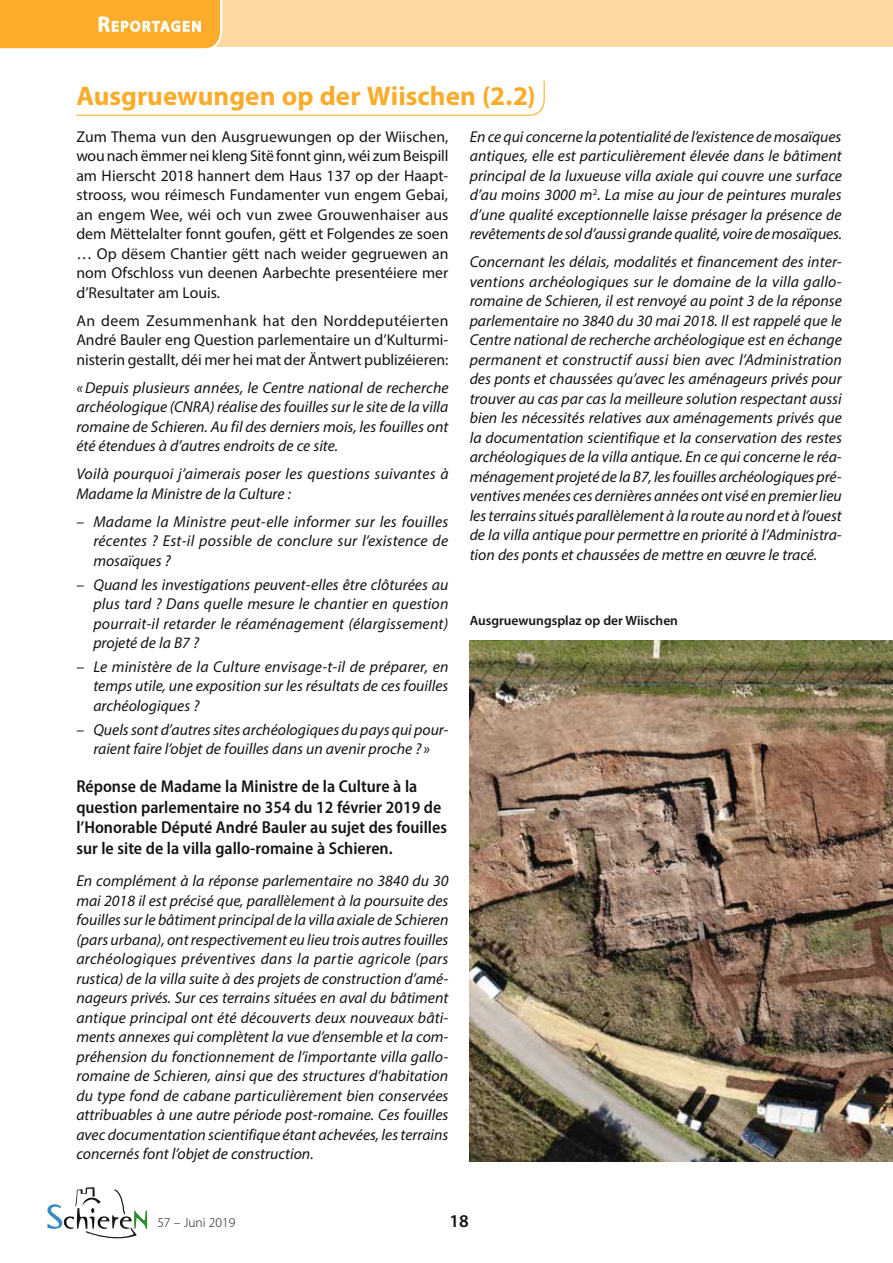
<style>
.page{position:relative;width:893px;height:1263px;background:#fff}
.page>*{position:absolute;margin:0;border:0;box-sizing:border-box;transform-origin:0 0}
.Titel_GROUSS_ALL_Spa{font:700 27px "Myriad Pro";color:#fbac2a}
.t1{font:600 18px "Myriad Pro";color:#131413}
.Titel_BODY{font:600 semi-condensed 17.25px/20.7px "Myriad Pro";color:#131413}
.BodyTXT_Block_FR{font:italic 15.75px/19.5px "Myriad Pro";color:#131413;text-align:justify}
.BodyTXT_Block_FR-2{font:15.75px/19.5px "Myriad Pro";color:#131413;text-align:justify}
.BodyTXT_Block_DE{font:15.75px/19.5px "Myriad Pro";letter-spacing:-.005em;color:#131413;text-align:justify}
.t2{font:600 14.7px "Myriad Pro";letter-spacing:.105em;color:#fff}
.Body_Legende_FOTO{font:600 13.5px "Myriad Pro";color:#131413}
.t3{font:300 13.5px "Myriad Pro";color:#131413}
.s1{font-size:21px}
.s2{font-style:normal}
</style>
<div class="page">
<svg style="left:76px;top:80px;width:469px;height:36px"></svg>
<img style="left:470px;top:641px;width:423px;height:520px">
<svg style="left:47px;top:1187px;width:100px;height:51px"></svg>
<div style="left:0;top:0;width:893px;height:47px;background:#ffd99f"></div>
<svg style="left:0;top:0;width:223px;height:49px;background:#fbb23a"></svg>
<p class="t2" style="left:98px;top:17px;width:105px"><span class="s1">R</span>EPORTAGEN</p>
<p class="Titel_GROUSS_ALL_Spa" style="left:76px;top:79px;width:461px">Ausgruewungen op der Wiischen (2.2)</p>
<p class="BodyTXT_Block_FR-2" style="left:76px;top:127px;width:374px">Zum Thema vun den Ausgruewungen op der Wiischen, wou nach ëmmer nei kleng Sitë fonnt ginn, wéi zum Beispill am Hierscht 2018 hannert dem Haus 137 op der Haapt&shy;strooss, wou réimesch Fundamenter vun engem Gebai, an engem Wee, wéi och vun zwee Grouwenhaiser aus dem Mëttelalter fonnt goufen, gëtt et Folgendes ze soen … Op dësem Chantier gëtt nach weider gegruewen an nom Ofschloss vun deenen Aarbechte presentéiere mer d’Resultater am Louis.</p>
<p class="BodyTXT_Block_DE" style="left:76px;top:311px;width:374px">An deem Zesummenhank hat den Norddeputéierten André Bauler eng Question parlementaire un d’Kulturmi&shy;nisterin gestallt, déi mer hei mat der Äntwert publizéieren:</p>
<p class="BodyTXT_Block_FR" style="left:76px;top:378px;width:374px">«Depuis plusieurs années, le Centre national de recherche archéologique (CNRA) réalise des fouilles sur le site de la villa romaine de Schieren. Au fil des derniers mois, les fouilles ont été étendues à d’autres endroits de ce site.</p>
<p class="BodyTXT_Block_FR" style="left:76px;top:464px;width:374px">Voilà pourquoi j’aimerais poser les questions suivantes à<br>Madame la Ministre de la Culture :</p>
<p class="BodyTXT_Block_FR" style="left:93px;top:512px;width:357px;text-indent:-17px"><span class="s2">–</span> Madame la Ministre peut-elle informer sur les fouilles récentes ? Est-il possible de conclure sur l’existence de mosaïques ?</p>
<p class="BodyTXT_Block_FR" style="left:93px;top:574px;width:357px;text-indent:-17px"><span class="s2">–</span> Quand les investigations peuvent-elles être clôturées au plus tard ? Dans quelle mesure le chantier en question pourrait-il retarder le réaménagement (élargissement) projeté de la B7 ?</p>
<p class="BodyTXT_Block_FR" style="left:93px;top:657px;width:357px;text-indent:-17px"><span class="s2">–</span> Le ministère de la Culture envisage-t-il de préparer, en temps utile, une exposition sur les résultats de ces fouilles archéologiques ?</p>
<p class="BodyTXT_Block_FR" style="left:76px;top:719px;width:374px;text-align:center"><span class="s2">–</span> Quels sont d’autres sites archéologiques du pays qui pour&shy;raient faire l’objet de fouilles dans un avenir proche ? »</p>
<p class="Titel_BODY" style="left:76px;top:775px;width:372px">Réponse de Madame la Ministre de la Culture à la question parlementaire no 354 du 12 février 2019 de l’Honorable Député André Bauler au sujet des fouilles sur le site de la villa gallo-romaine à Schieren.</p>
<p class="BodyTXT_Block_FR" style="left:76px;top:871px;width:374px">En complément à la réponse parlementaire no 3840 du 30 mai 2018 il est précisé que, parallèlement à la poursuite des fouilles sur le bâtiment principal de la villa axiale de Schieren (pars urbana), ont respectivement eu lieu trois autres fouilles archéologiques préventives dans la partie agricole (pars rustica) de la villa suite à des projets de construction d’amé&shy;nageurs privés. Sur ces terrains situées en aval du bâtiment antique principal ont été découverts deux nouveaux bâti&shy;ments annexes qui complètent la vue d’ensemble et la com&shy;préhension du fonctionnement de l’importante villa gallo&shy;romaine de Schieren, ainsi que des structures d’habitation du type fond de cabane particulièrement bien conservées attribuables à une autre période post-romaine. Ces fouilles avec documentation scientifique étant achevées, les terrains concernés font l’objet de construction.</p>
<p class="BodyTXT_Block_FR" style="left:470px;top:127px;width:374px">En ce qui concerne la potentialité de l’existence de mosaïques antiques, elle est particulièrement élevée dans le bâtiment principal de la luxueuse villa axiale qui couvre une surface d’au moins 3000 m<sup>2</sup>. La mise au jour de peintures murales d’une qualité exceptionnelle laisse présager la présence de revêtements de sol d’aussi grande qualité, voire de mosaïques.</p>
<p class="BodyTXT_Block_FR" style="left:470px;top:252px;width:374px">Concernant les délais, modalités et financement des inter&shy;ventions archéologiques sur le domaine de la villa gallo&shy;romaine de Schieren, il est renvoyé au point 3 de la réponse parlementaire no 3840 du 30 mai 2018. Il est rappelé que le Centre national de recherche archéologique est en échange permanent et constructif aussi bien avec l’Administration des ponts et chaussées qu’avec les aménageurs privés pour trouver au cas par cas la meilleure solution respectant aussi bien les nécessités relatives aux aménagements privés que la documentation scientifique et la conservation des restes archéologiques de la villa antique. En ce qui concerne le réa&shy;ménagement projeté de la B7, les fouilles archéologiques pré&shy;ventives menées ces dernières années ont visé en premier lieu les terrains situés parallèlement à la route au nord et à l’ouest de la villa antique pour permettre en priorité à l’Administra&shy;tion des ponts et chaussées de mettre en œuvre le tracé.</p>
<p class="Body_Legende_FOTO" style="left:470px;top:612px;width:210px">Ausgruewungsplaz op der Wiischen</p>
<p class="t3" style="left:157px;top:1214px;width:79px">57 – Juni 2019</p>
<p class="t1" style="left:450px;top:1209px;width:21px">18</p>
</div>
